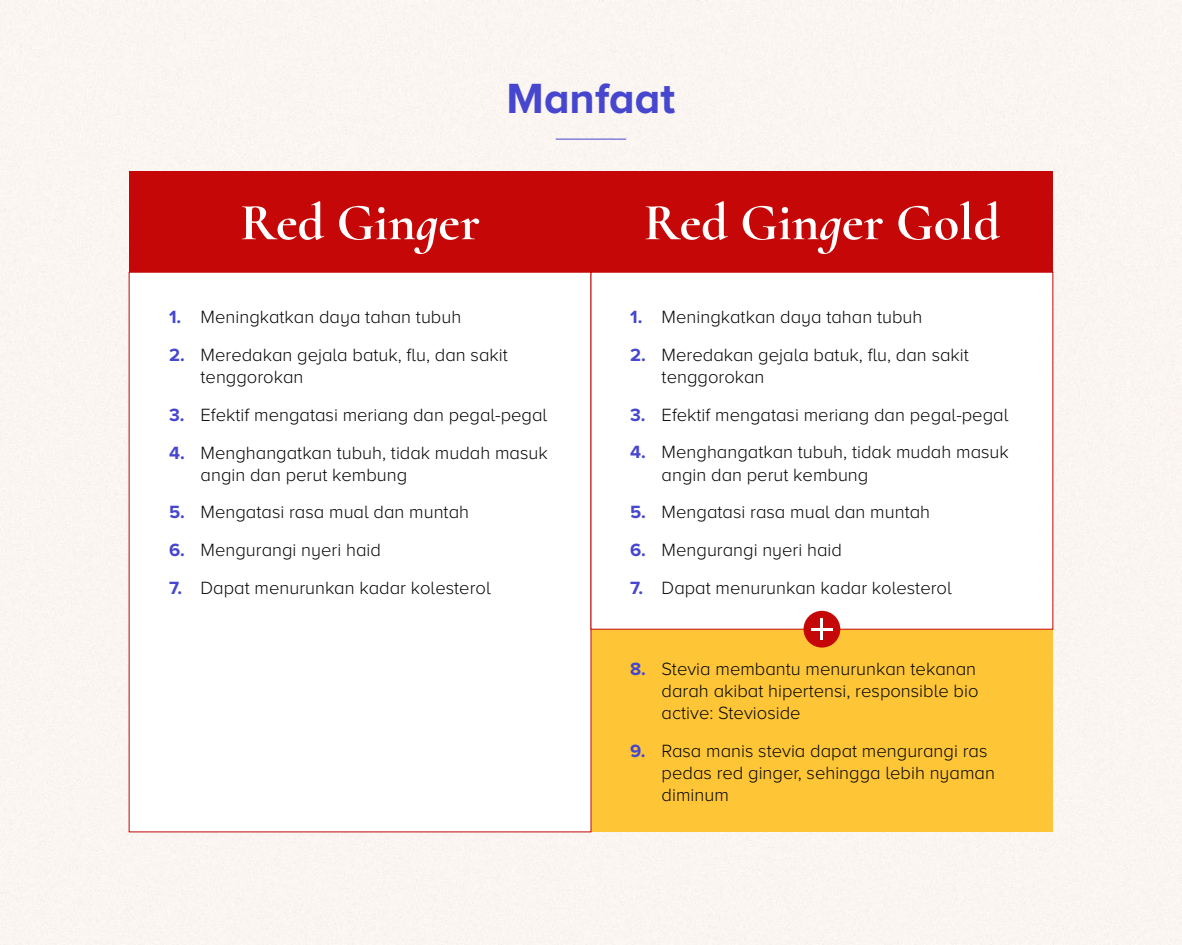
<style>
.page{position:relative;width:1182px;height:945px;background:#fff}
.page>*{position:absolute;margin:0;border:0;box-sizing:border-box;transform-origin:0 0}
.t1{font:700 52.5px "Cormorant Infant";color:#fff}
.t2{font:700 43.75px "Proxima Nova A";color:#4646ce}
.t3{font:300 18.38px/22.1px "Proxima Nova A";color:#060606}
.s1{font-style:italic}
.s2{font-weight:700;color:#4646ce}
</style>
<div class="page">
<div style="left:0;top:0;width:1181px;height:945px;background:#faf5f1"></div>
<div style="left:591px;top:629px;width:461px;height:203px;background:#fec637"></div>
<div style="left:129px;top:272px;width:462px;height:560px;background:#fff"></div>
<div style="left:590px;top:272px;width:463px;height:358px;background:#fff"></div>
<div style="left:129px;top:171px;width:923px;height:101px;background:#c50707"></div>
<hr style="left:555px;top:139px;width:71px;height:1px;background:#4646ce">
<div style="left:803px;top:611px;width:37px;height:37px;background:#c50707;border-radius:50%"></div>
<hr style="left:820px;top:618px;width:3px;height:22px;background:#fff">
<hr style="left:810px;top:628px;width:22px;height:2px;background:#fff">
<h2 class="t2" style="left:506px;top:73px;width:170px">Manfaat</h2>
<h1 class="t1" style="left:240px;top:190px;width:241px">Red Gin<span class="s1">g</span>er</h1>
<h1 class="t1" style="left:643px;top:190px;width:358px">Red Gin<span class="s1">g</span>er Gold</h1>
<p class="t3" style="left:169px;top:306px;width:294px"><span class="s2">1.</span> Meningkatkan daya tahan tubuh</p>
<p class="t3" style="left:200px;top:344px;width:309px;text-indent:-31px"><span class="s2">2.</span> Meredakan gejala batuk, flu, dan sakit tenggorokan</p>
<p class="t3" style="left:169px;top:403px;width:380px"><span class="s2">3.</span> Efektif mengatasi meriang dan pegal-pegal</p>
<p class="t3" style="left:200px;top:441px;width:348px;text-indent:-32px"><span class="s2">4.</span> Menghangatkan tubuh, tidak mudah masuk angin dan perut kembung</p>
<p class="t3" style="left:169px;top:501px;width:301px"><span class="s2">5.</span> Mengatasi rasa mual dan muntah</p>
<p class="t3" style="left:169px;top:539px;width:213px"><span class="s2">6.</span> Mengurangi nyeri haid</p>
<p class="t3" style="left:169px;top:577px;width:323px"><span class="s2">7.</span> Dapat menurunkan kadar kolesterol</p>
<p class="t3" style="left:630px;top:306px;width:294px"><span class="s2">1.</span> Meningkatkan daya tahan tubuh</p>
<p class="t3" style="left:661px;top:344px;width:309px;text-indent:-31px"><span class="s2">2.</span> Meredakan gejala batuk, flu, dan sakit tenggorokan</p>
<p class="t3" style="left:630px;top:403px;width:380px"><span class="s2">3.</span> Efektif mengatasi meriang dan pegal-pegal</p>
<p class="t3" style="left:661px;top:441px;width:348px;text-indent:-32px"><span class="s2">4.</span> Menghangatkan tubuh, tidak mudah masuk angin dan perut kembung</p>
<p class="t3" style="left:630px;top:501px;width:301px"><span class="s2">5.</span> Mengatasi rasa mual dan muntah</p>
<p class="t3" style="left:630px;top:539px;width:213px"><span class="s2">6.</span> Mengurangi nyeri haid</p>
<p class="t3" style="left:630px;top:577px;width:323px"><span class="s2">7.</span> Dapat menurunkan kadar kolesterol</p>
<p class="t3" style="left:661px;top:657px;width:318px;text-indent:-32px"><span class="s2">8.</span> Stevia membantu menurunkan tekanan darah akibat hipertensi, responsible bio active: Stevioside</p>
<p class="t3" style="left:661px;top:739px;width:335px;text-indent:-31px"><span class="s2">9.</span> Rasa manis stevia dapat mengurangi ras pedas red ginger, sehingga lebih nyaman diminum</p>
</div>
